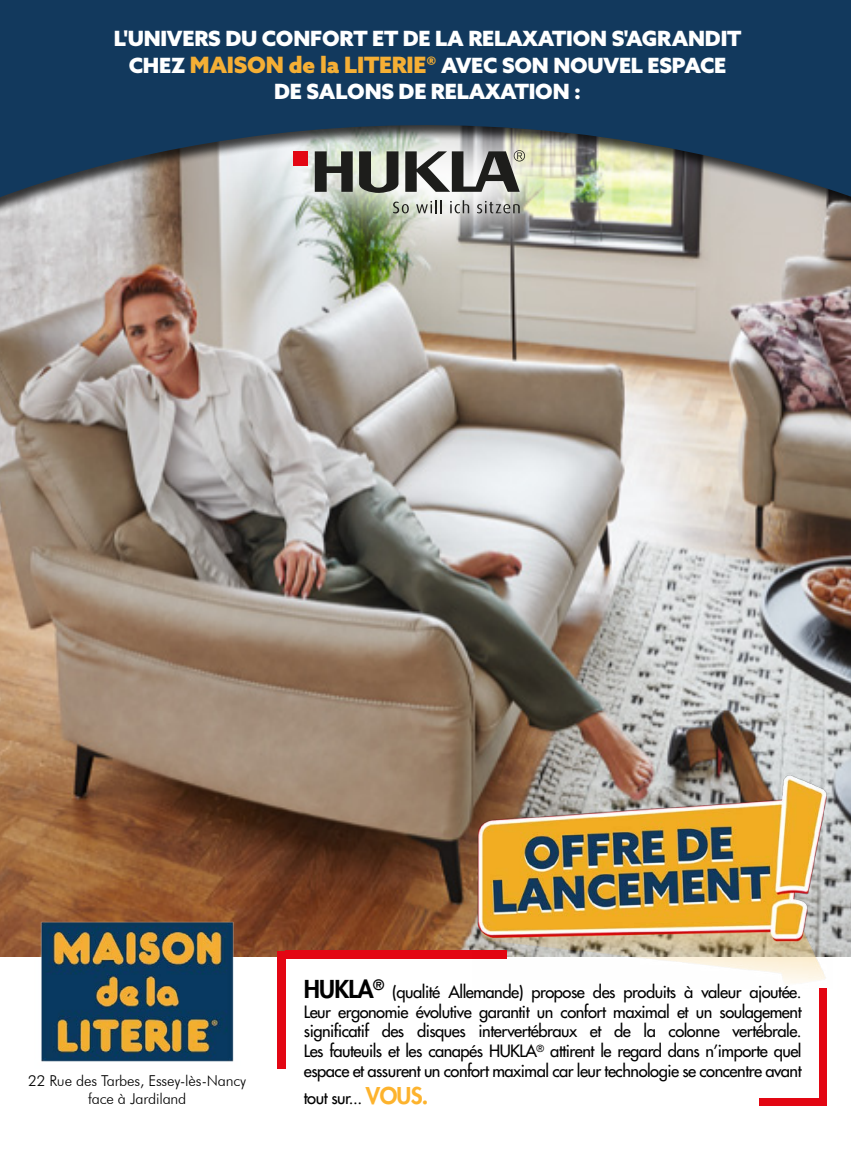
<style>
.page{position:relative;width:851px;height:1149px;background:#fff}
.page>*{position:absolute;margin:0;border:0;box-sizing:border-box;transform-origin:0 0}
.t1{font:800 24px "Futura Std";letter-spacing:-.03em;color:#000}
.t2{font:900 21px/26.1px "Azo Sans";letter-spacing:-.01em;color:#fff;text-align:center}
.t3{font:500 16.5px/19.8px "Futura Std";letter-spacing:-.03em;color:#000;text-align:justify}
.t4{font:300 15px/18px "Futura BT";letter-spacing:-.01em;color:#000;text-align:center}
.s1{font-size:22.5px;color:#f5af35}
.s2{font-weight:800;font-size:22.5px;color:#fdb32d}
</style>
<div class="page">
<img style="left:0;top:221px;width:850px;height:735px">
<img style="left:234px;top:221px;width:348px;height:52px">
<img style="left:34px;top:913px;width:206px;height:149px">
<div style="left:0;top:0;width:850px;height:221px;background:#000;opacity:.75"></div>
<svg style="left:0;top:0;width:850px;height:206px;fill:#12395d"></svg>
<div style="left:819px;top:987px;width:8px;height:118px;background:#e30613"></div>
<div style="left:759px;top:1097px;width:64px;height:8px;background:#e30613"></div>
<div style="left:277px;top:950px;width:9px;height:117px;background:#e30613"></div>
<div style="left:285px;top:950px;width:221px;height:8px;background:#e30613"></div>
<img style="left:472px;top:760px;width:360px;height:228px">
<p class="t2" style="left:114px;top:25px;width:629px">L'UNIVERS DU CONFORT ET DE LA RELAXATION S'AGRANDIT<br>CHEZ <span class="s1">MAISON de la LITERIE®</span> AVEC SON NOUVEL ESPACE<br>DE SALONS DE RELAXATION :</p>
<p class="t4" style="left:28px;top:1071px;width:219px">22 Rue des Tarbes, Essey-lès-Nancy face à Jardiland</p>
<h1 class="t1" style="left:304px;top:973px;width:82px">HUKLA<sup>®</sup></h1>
<p class="t3" style="left:304px;top:981px;width:499px;text-indent:88px">(qualité Allemande) propose des produits à valeur ajoutée.<br>Leur ergonomie évolutive garantit un confort maximal et un soulagement significatif des disques intervertébraux et de la colonne vertébrale.<br>Les fauteuils et les canapés HUKLA<sup>®</sup> attirent le regard dans n’importe quel espace et assurent un confort maximal car leur technologie se concentre avant</p>
<p class="t3" style="left:304px;top:1087px;width:126px">tout sur... <span class="s2">VOUS.</span></p>
</div>
